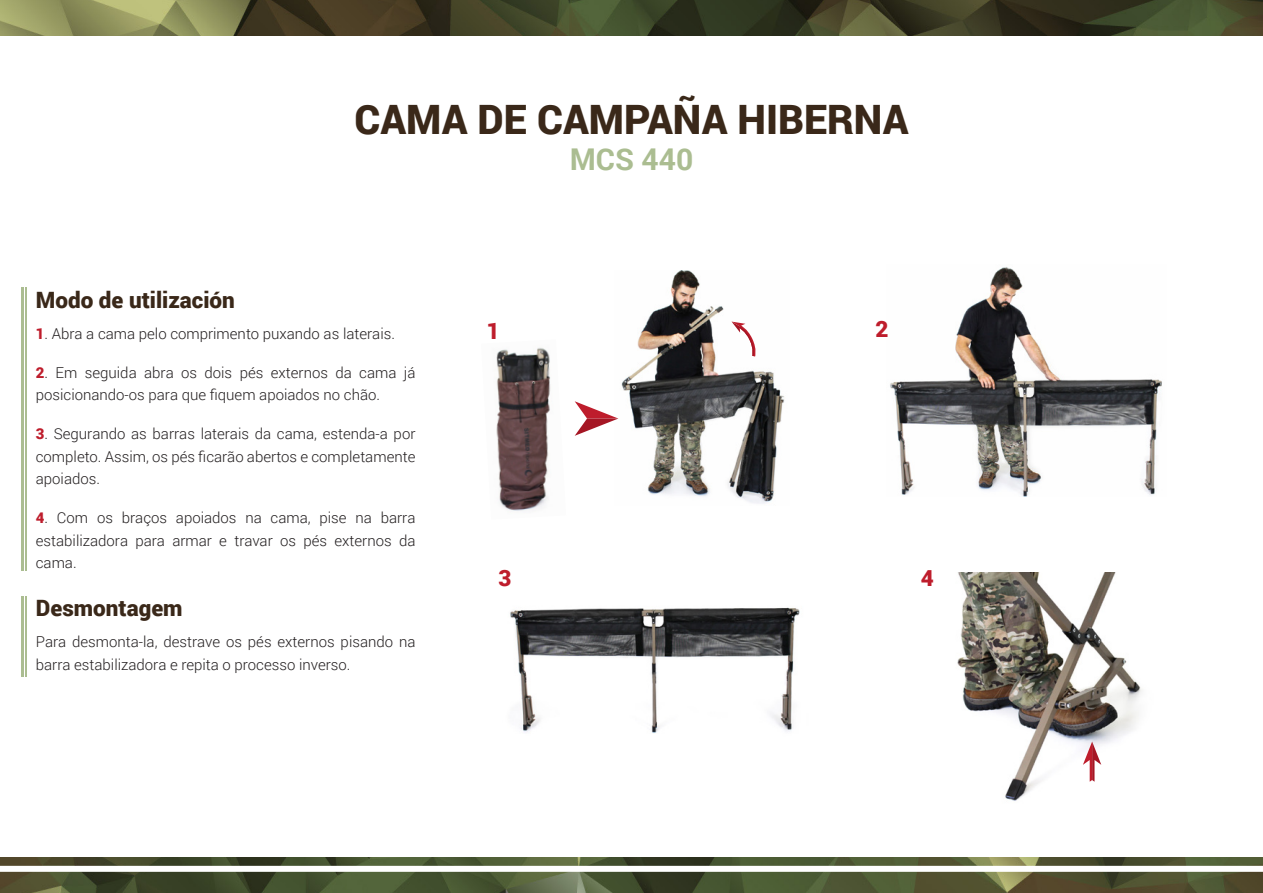
<style>
.page{position:relative;width:1263px;height:893px;background:#fff}
.page>*{position:absolute;margin:0;border:0;box-sizing:border-box;transform-origin:0 0}
.t1{font:900 40.5px "Roboto";color:#3a2819}
.t2{font:700 30px "Roboto";color:#abbd91}
.t3{font:900 22.5px "Roboto";color:#3a2819}
.t4{font:900 22.5px "Roboto";color:#be1d2c}
.t5{font:300 15px/22.5px "Roboto";color:#231f20}
.s1{font-weight:900;color:#be1d2c}
</style>
<div class="page">
<img style="left:0;top:858px;width:1263px;height:35px">
<div style="left:0;top:866px;width:1263px;height:6px;background:#fff"></div>
<img style="left:0;top:0;width:1263px;height:35px">
<hr style="left:26px;top:288px;width:1px;height:283px;background:#abbd91">
<hr style="left:21px;top:288px;width:3px;height:283px;background:#abbd91">
<hr style="left:26px;top:596px;width:1px;height:81px;background:#abbd91">
<hr style="left:21px;top:596px;width:3px;height:81px;background:#abbd91">
<img style="left:496px;top:347px;width:55px;height:164px">
<img style="left:890px;top:267px;width:272px;height:229px">
<img style="left:618px;top:270px;width:167px;height:234px">
<img style="left:510px;top:607px;width:290px;height:126px">
<svg style="left:575px;top:401px;width:43px;height:35px"></svg>
<img style="left:957px;top:573px;width:185px;height:228px">
<svg style="left:1083px;top:741px;width:18px;height:41px"></svg>
<svg style="left:731px;top:322px;width:26px;height:35px"></svg>
<h3 class="t3" style="left:36px;top:284px;width:200px">Modo de utilización</h3>
<h1 class="t1" style="left:354px;top:91px;width:556px">CAMA DE CAMPAÑA HIBERNA</h1>
<h2 class="t2" style="left:570px;top:138px;width:125px">MCS 440</h2>
<p class="t5" style="left:36px;top:322px;width:361px"><span class="s1">1</span>. Abra a cama pelo comprimento puxando as laterais.</p>
<p class="t5" style="left:36px;top:361px;width:381px"><span class="s1">2</span>. Em seguida abra os dois pés externos da cama já posicionando-os para que fiquem apoiados no chão.</p>
<p class="t5" style="left:36px;top:422px;width:381px;text-align:justify"><span class="s1">3</span>. Segurando as barras laterais da cama, estenda-a por completo. Assim, os pés ficarão abertos e completamente apoiados.</p>
<p class="t5" style="left:36px;top:506px;width:381px;text-align:justify"><span class="s1">4</span>. Com os braços apoiados na cama, pise na barra estabilizadora para armar e travar os pés externos da cama.</p>
<h3 class="t3" style="left:36px;top:592px;width:148px">Desmontagem</h3>
<p class="t5" style="left:36px;top:630px;width:381px">Para desmonta-la, destrave os pés externos pisando na barra estabilizadora e repita o processo inverso.</p>
<h3 class="t4" style="left:487px;top:315px;width:15px">1</h3>
<h3 class="t4" style="left:875px;top:313px;width:15px">2</h3>
<h3 class="t4" style="left:498px;top:562px;width:15px">3</h3>
<h3 class="t4" style="left:921px;top:562px;width:15px">4</h3>
</div>
